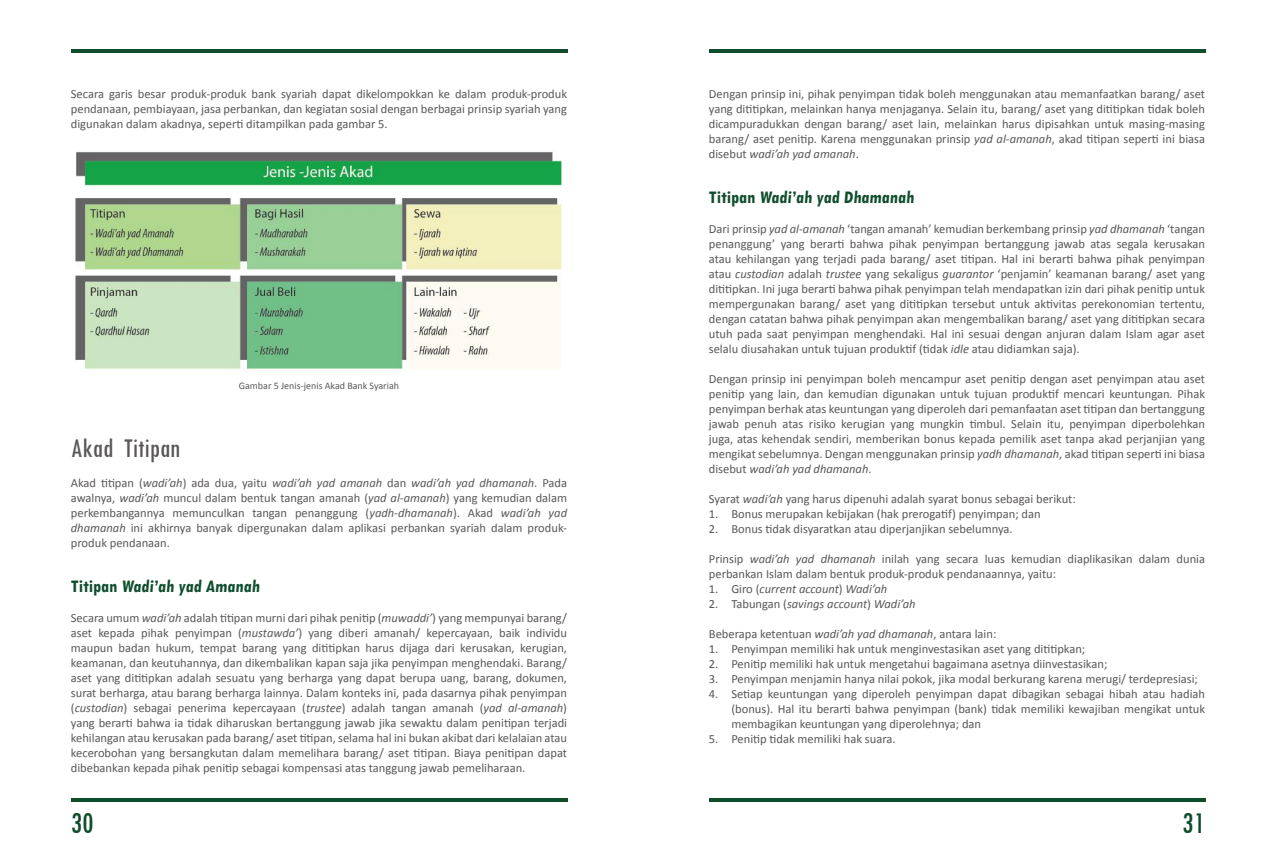
<style>
.page{position:relative;width:1276px;height:851px;background:#fff}
.page>*{position:absolute;margin:0;border:0;box-sizing:border-box;transform-origin:0 0}
.t1{font:condensed 31.25px "Tw Cen";color:#104d2d}
.t2{font:condensed 28.12px "Tw Cen";color:#5a5758}
.t3{font:700 condensed 18.75px "Tw Cen";color:#104d2d}
.t4{font:12.5px/15px "Calibri";color:#5a5758;text-align:justify}
.t5{font:italic 12.5px "Calibri";color:#5a5758}
.t6{font:10px "Calibri";color:#5a5758}
.s1{font-style:italic}
.s2{font-style:normal}
</style>
<div class="page">
<hr style="left:71px;top:50px;width:496px;height:3px;background:#104d2d">
<svg style="left:71px;top:798px;width:496px;height:3px"></svg>
<hr style="left:709px;top:50px;width:496px;height:3px;background:#104d2d">
<svg style="left:709px;top:798px;width:496px;height:3px"></svg>
<img style="left:75px;top:152px;width:487px;height:218px">
<p class="t4" style="left:71px;top:87px;width:498px">Secara garis besar produk-produk bank syariah dapat dikelompokkan ke dalam produk-produk pendanaan, pembiayaan, jasa perbankan, dan kegiatan sosial dengan berbagai prinsip syariah yang digunakan dalam akadnya, seperti ditampilkan pada gambar 5.</p>
<p class="t6" style="left:239px;top:382px;width:162px">Gambar 5 Jenis-jenis Akad Bank Syariah</p>
<h2 class="t2" style="left:71px;top:433px;width:111px">Akad Titipan</h2>
<p class="t4" style="left:71px;top:476px;width:498px">Akad titipan (<span class="s1">wadi’ah</span>) ada dua, yaitu <span class="s1">wadi’ah yad amanah</span> dan <span class="s1">wadi’ah yad dhamanah</span>. Pada awalnya, <span class="s1">wadi’ah</span> muncul dalam bentuk tangan amanah (<span class="s1">yad al-amanah</span>) yang kemudian dalam perkembangannya memunculkan tangan penanggung (<span class="s1">yadh-dhamanah</span>). Akad <span class="s1">wadi’ah yad dhamanah</span> ini akhirnya banyak dipergunakan dalam aplikasi perbankan syariah dalam produk&shy;produk pendanaan.</p>
<h3 class="t3" style="left:71px;top:576px;width:192px">Titipan Wadi’ah yad Amanah</h3>
<p class="t4" style="left:71px;top:611px;width:498px">Secara umum <span class="s1">wadi’ah</span> adalah titipan murni dari pihak penitip (<span class="s1">muwaddi’</span>) yang mempunyai barang/ aset kepada pihak penyimpan (<span class="s1">mustawda’</span>) yang diberi amanah/ kepercayaan, baik individu maupun badan hukum, tempat barang yang dititipkan harus dijaga dari kerusakan, kerugian, keamanan, dan keutuhannya, dan dikembalikan kapan saja jika penyimpan menghendaki. Barang/ aset yang dititipkan adalah sesuatu yang berharga yang dapat berupa uang, barang, dokumen, surat berharga, atau barang berharga lainnya. Dalam konteks ini, pada dasarnya pihak penyimpan (<span class="s1">custodian</span>) sebagai penerima kepercayaan (<span class="s1">trustee</span>) adalah tangan amanah (<span class="s1">yad al-amanah</span>) yang berarti bahwa ia tidak diharuskan bertanggung jawab jika sewaktu dalam penitipan terjadi kehilangan atau kerusakan pada barang/ aset titipan, selama hal ini bukan akibat dari kelalaian atau kecerobohan yang bersangkutan dalam memelihara barang/ aset titipan. Biaya penitipan dapat dibebankan kepada pihak penitip sebagai kompensasi atas tanggung jawab pemeliharaan.</p>
<p class="t4" style="left:709px;top:87px;width:498px">Dengan prinsip ini, pihak penyimpan tidak boleh menggunakan atau memanfaatkan barang/ aset yang dititipkan, melainkan hanya menjaganya. Selain itu, barang/ aset yang dititipkan tidak boleh dicampuradukkan dengan barang/ aset lain, melainkan harus dipisahkan untuk masing-masing barang/ aset penitip. Karena menggunakan prinsip <span class="s1">yad al-amanah</span>, akad titipan seperti ini biasa disebut <span class="s1">wadi’ah yad amanah</span>.</p>
<h3 class="t3" style="left:709px;top:187px;width:208px">Titipan Wadi’ah yad Dhamanah</h3>
<p class="t4" style="left:709px;top:222px;width:498px">Dari prinsip <span class="s1">yad al-amanah</span> ‘tangan amanah’ kemudian berkembang prinsip <span class="s1">yad dhamanah</span> ‘tangan penanggung’ yang berarti bahwa pihak penyimpan bertanggung jawab atas segala kerusakan atau kehilangan yang terjadi pada barang/ aset titipan. Hal ini berarti bahwa pihak penyimpan atau <span class="s1">custodian</span> adalah <span class="s1">trustee</span> yang sekaligus <span class="s1">guarantor</span> ‘penjamin’ keamanan barang/ aset yang dititipkan. Ini juga berarti bahwa pihak penyimpan telah mendapatkan izin dari pihak penitip untuk mempergunakan barang/ aset yang dititipkan tersebut untuk aktivitas perekonomian tertentu, dengan catatan bahwa pihak penyimpan akan mengembalikan barang/ aset yang dititipkan secara utuh pada saat penyimpan menghendaki. Hal ini sesuai dengan anjuran dalam Islam agar aset selalu diusahakan untuk tujuan produktif (tidak <span class="s1">idle</span> atau didiamkan saja).</p>
<p class="t4" style="left:709px;top:372px;width:498px">Dengan prinsip ini penyimpan boleh mencampur aset penitip dengan aset penyimpan atau aset penitip yang lain, dan kemudian digunakan untuk tujuan produktif mencari keuntungan. Pihak penyimpan berhak atas keuntungan yang diperoleh dari pemanfaatan aset titipan dan bertanggung jawab penuh atas risiko kerugian yang mungkin timbul. Selain itu, penyimpan diperbolehkan juga, atas kehendak sendiri, memberikan bonus kepada pemilik aset tanpa akad perjanjian yang mengikat sebelumnya. Dengan menggunakan prinsip <span class="s1">yadh dhamanah</span>, akad titipan seperti ini biasa disebut <span class="s1">wadi’ah yad dhamanah</span>.</p>
<p class="t4" style="left:709px;top:492px;width:368px">Syarat <span class="s1">wadi’ah</span> yang harus dipenuhi adalah syarat bonus sebagai berikut:</p>
<p class="t4" style="left:709px;top:507px;width:333px">1. Bonus merupakan kebijakan (hak prerogatif) penyimpan; dan</p>
<p class="t4" style="left:709px;top:522px;width:305px">2. Bonus tidak disyaratkan atau diperjanjikan sebelumnya.</p>
<p class="t4" style="left:709px;top:552px;width:498px">Prinsip <span class="s1">wadi’ah yad dhamanah</span> inilah yang secara luas kemudian diaplikasikan dalam dunia perbankan Islam dalam bentuk produk-produk pendanaannya, yaitu:</p>
<p class="t5" style="left:709px;top:584px;width:180px"><span class="s2">1. Giro (</span>current account<span class="s2">)</span> Wadi’ah</p>
<p class="t5" style="left:709px;top:599px;width:208px"><span class="s2">2. Tabungan (</span>savings account<span class="s2">)</span> Wadi’ah</p>
<p class="t4" style="left:709px;top:627px;width:289px">Beberapa ketentuan <span class="s1">wadi’ah yad dhamanah</span>, antara lain:</p>
<p class="t4" style="left:709px;top:642px;width:378px">1. Penyimpan memiliki hak untuk menginvestasikan aset yang dititipkan;</p>
<p class="t4" style="left:709px;top:657px;width:400px">2. Penitip memiliki hak untuk mengetahui bagaimana asetnya diinvestasikan;</p>
<p class="t4" style="left:709px;top:672px;width:490px">3. Penyimpan menjamin hanya nilai pokok, jika modal berkurang karena merugi/ terdepresiasi;</p>
<p class="t4" style="left:731px;top:687px;width:475px;text-indent:-22px">4. Setiap keuntungan yang diperoleh penyimpan dapat dibagikan sebagai hibah atau hadiah (bonus). Hal itu berarti bahwa penyimpan (bank) tidak memiliki kewajiban mengikat untuk membagikan keuntungan yang diperolehnya; dan</p>
<p class="t4" style="left:709px;top:732px;width:188px">5. Penitip tidak memiliki hak suara.</p>
<h1 class="t1" style="left:71px;top:807px;width:24px">30</h1>
<h1 class="t1" style="left:1182px;top:807px;width:24px">31</h1>
</div>
